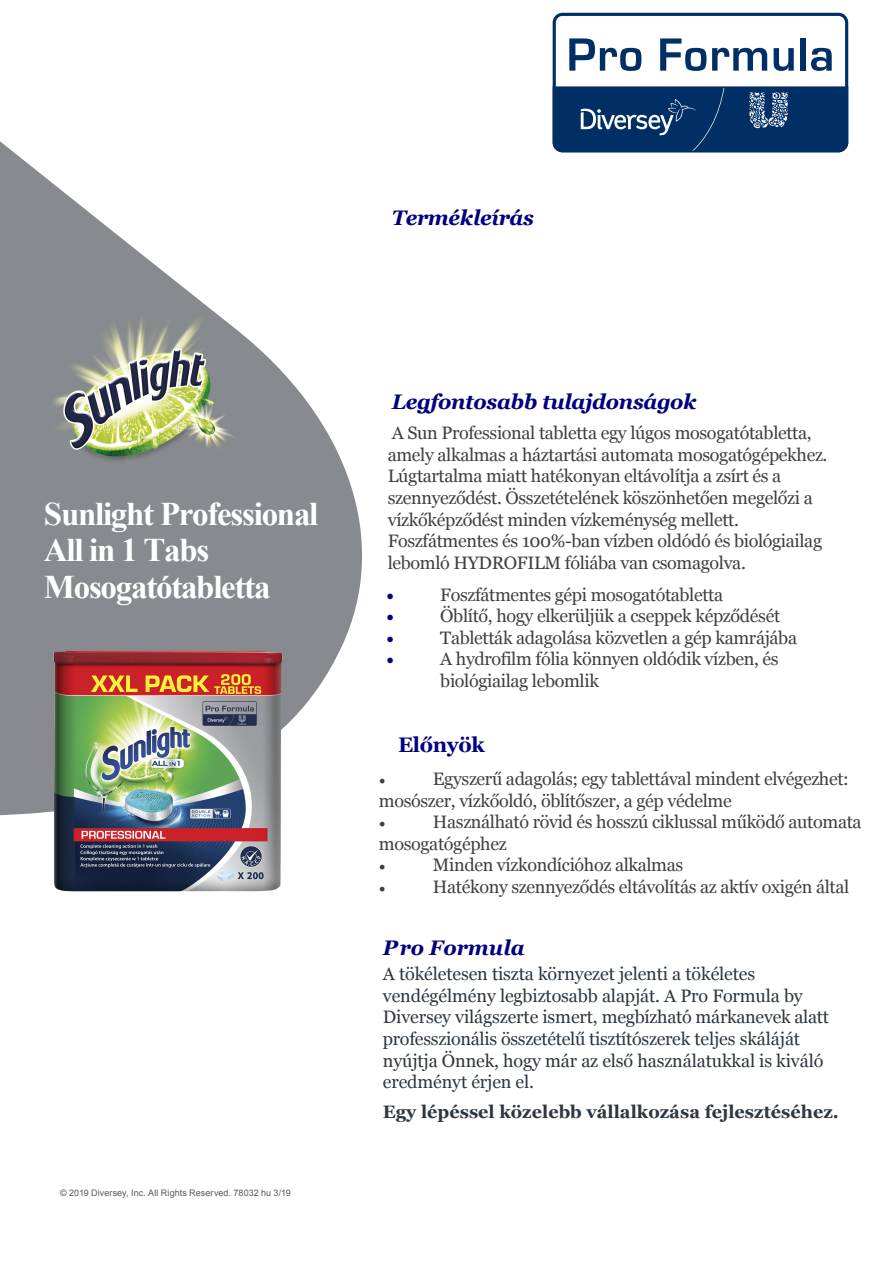
<style>
.page{position:relative;width:893px;height:1263px;background:#fff}
.page>*{position:absolute;margin:0;border:0;box-sizing:border-box;transform-origin:0 0}
.t1{font:700 33px/36.6px "Times New Roman";letter-spacing:-.04em;color:#fff}
.t2{font:italic 700 21px "Georgia";letter-spacing:-.015em;color:#000080}
.t3{font:700 21px "Georgia";letter-spacing:-.015em;color:#000080}
.t4{font:18px/21.6px "Georgia";letter-spacing:-.02em;color:#404040}
.t5{font:18px/21.6px "Georgia";letter-spacing:-.005em;color:#2c3741}
.t6{font:700 18px "Georgia";color:#2c3741}
.t7{font:18px "Minion Pro";color:#404040}
.t8{font:9px "Arial";letter-spacing:.01em;color:#58595b}
.s1{font-family:"Minion Pro";font-size:21px;color:#000080}
</style>
<div class="page">
<svg style="left:0;top:141px;width:362px;height:675px"></svg>
<svg style="left:553px;top:13px;width:295px;height:139px"></svg>
<img style="left:14px;top:630px;width:313px;height:262px">
<img style="left:0;top:262px;width:291px;height:277px">
<p class="t2" style="left:392px;top:204px;width:144px">Termékleírás</p>
<h1 class="t1" style="left:44px;top:495px;width:276px">Sunlight Professional<br>All in 1 Tabs<br>Mosogatótabletta</h1>
<p class="t8" style="left:60px;top:1187px;width:232px">© 2019 Diversey, Inc. All Rights Reserved. 78032 hu 3/19</p>
<p class="t2" style="left:392px;top:388px;width:306px">Legfontosabb tulajdonságok</p>
<p class="t4" style="left:388px;top:423px;width:441px">A Sun Professional tabletta egy lúgos mosogatótabletta, amely alkalmas a háztartási automata mosogatógépekhez.<br>Lúgtartalma miatt hatékonyan eltávolítja a zsírt és a szennyeződést. Összetételének köszönhetően megelőzi a vízkőképződést minden vízkeménység mellett.<br>Foszfátmentes és 100%-ban vízben oldódó és biológiailag lebomló HYDROFILM fóliába van csomagolva.</p>
<p class="t4" style="left:386px;top:584px;width:338px"><span class="s1">•</span> Foszfátmentes gépi mosogatótabletta</p>
<p class="t4" style="left:386px;top:605px;width:395px"><span class="s1">•</span> Öblítő, hogy elkerüljük a cseppek képződését</p>
<p class="t4" style="left:440px;top:649px;width:340px;text-indent:-54px"><span class="s1">•</span> A hydrofilm fólia könnyen oldódik vízben, és biológiailag lebomlik</p>
<p class="t4" style="left:386px;top:627px;width:412px"><span class="s1">•</span> Tabletták adagolása közvetlen a gép kamrájába</p>
<p class="t3" style="left:398px;top:731px;width:88px">Előnyök</p>
<p class="t4" style="left:379px;top:769px;width:471px;text-indent:54px">Egyszerű adagolás; egy tablettával mindent elvégezhet: mosószer, vízkőoldó, öblítőszer, a gép védelme</p>
<p class="t7" style="left:379px;top:810px;width:9px">•</p>
<p class="t7" style="left:379px;top:767px;width:9px">•</p>
<p class="t4" style="left:379px;top:812px;width:484px;text-indent:54px">Használható rövid és hosszú ciklussal működő automata mosogatógéphez</p>
<p class="t7" style="left:379px;top:854px;width:9px">•</p>
<p class="t4" style="left:433px;top:855px;width:252px">Minden vízkondícióhoz alkalmas</p>
<p class="t7" style="left:379px;top:875px;width:9px">•</p>
<p class="t4" style="left:433px;top:876px;width:418px">Hatékony szennyeződés eltávolítás az aktív oxigén által</p>
<p class="t2" style="left:383px;top:934px;width:143px">Pro Formula</p>
<p class="t5" style="left:383px;top:964px;width:448px">A tökéletesen tiszta környezet jelenti a tökéletes vendégélmény legbiztosabb alapját. A Pro Formula by Diversey világszerte ismert, megbízható márkanevek alatt professzionális összetételű tisztítószerek teljes skáláját nyújtja Önnek, hogy már az első használatukkal is kiváló eredményt érjen el.</p>
<p class="t6" style="left:383px;top:1100px;width:457px">Egy lépéssel közelebb vállalkozása fejlesztéséhez.</p>
</div>
